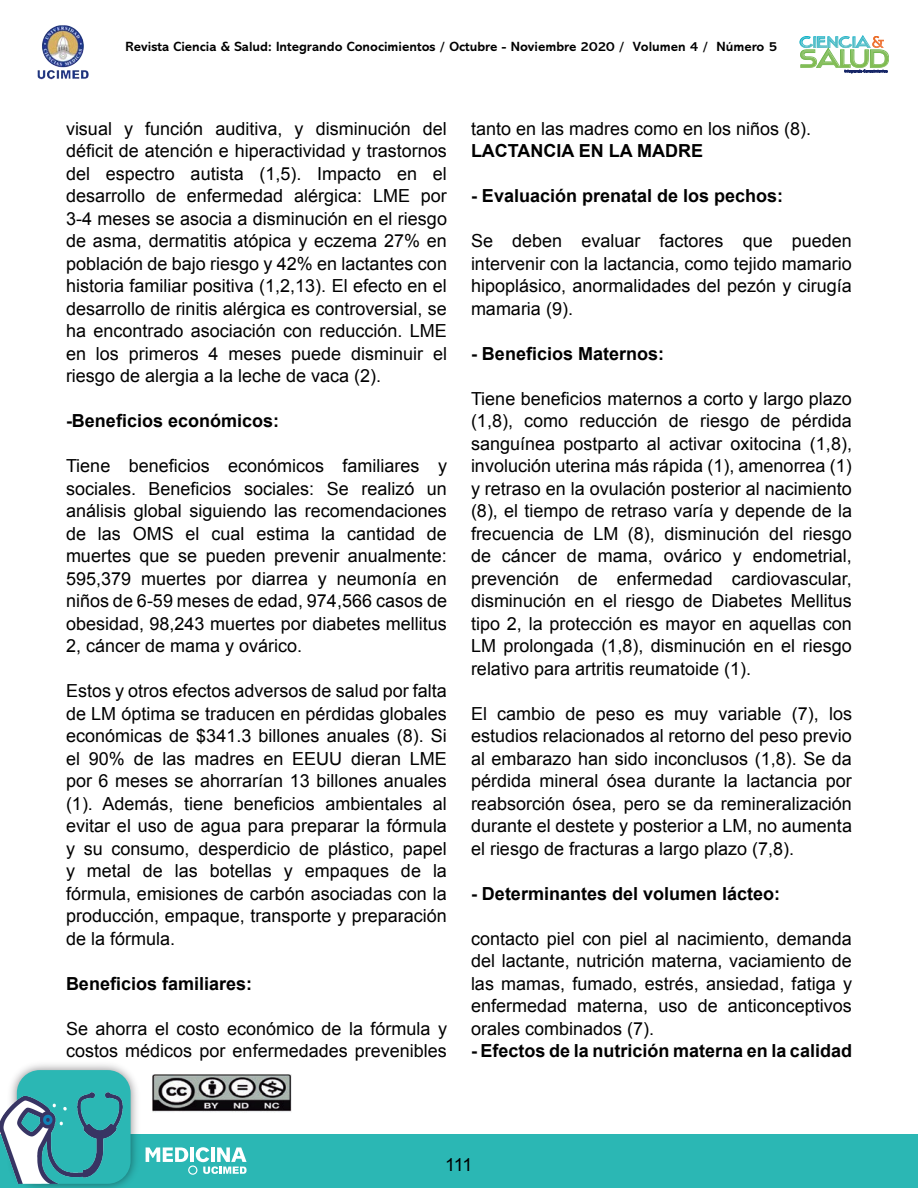
<style>
.page{position:relative;width:918px;height:1188px;background:#fff}
.page>*{position:absolute;margin:0;border:0;box-sizing:border-box;transform-origin:0 0}
.númeración{font:18px/22.5px "Arial";color:#000;text-align:justify}
.t1{font:700 18px "Arial";color:#000}
.t2{font:700 13.5px "Abadi MT Pro";color:#000}
</style>
<div class="page">
<svg style="left:799px;top:35px;width:90px;height:38px"></svg>
<img style="left:37px;top:25px;width:52px;height:55px">
<div style="left:0;top:1134px;width:918px;height:54px;background:#2bb7b4"></div>
<svg style="left:146px;top:1147px;width:101px;height:28px"></svg>
<img style="left:11px;top:1064px;width:126px;height:124px">
<div style="left:17px;top:1070px;width:114px;height:114px;background:#2bb7b4;border-radius:23px"></div>
<img style="left:0;top:1093px;width:123px;height:91px">
<img style="left:152px;top:1074px;width:140px;height:38px">
<p class="t2" style="left:126px;top:39px;width:653px">Revista Ciencia &amp; Salud: Integrando Conocimientos / Octubre - Noviembre 2020 / Volumen 4 / Número 5</p>
<p class="númeración" style="left:66px;top:117px;width:383px">visual y función auditiva, y disminución del déficit de atención e hiperactividad y trastornos del espectro autista (1,5). Impacto en el desarrollo de enfermedad alérgica: LME por 3-4 meses se asocia a disminución en el riesgo de asma, dermatitis atópica y eczema 27% en población de bajo riesgo y 42% en lactantes con historia familiar positiva (1,2,13). El efecto en el desarrollo de rinitis alérgica es controversial, se ha encontrado asociación con reducción. LME en los primeros 4 meses puede disminuir el riesgo de alergia a la leche de vaca (2).</p>
<p class="t1" style="left:66px;top:409px;width:215px">-Beneficios económicos:</p>
<p class="númeración" style="left:66px;top:455px;width:383px">Tiene beneficios económicos familiares y sociales. Beneficios sociales: Se realizó un análisis global siguiendo las recomendaciones de las OMS el cual estima la cantidad de muertes que se pueden prevenir anualmente:<br>595,379 muertes por diarrea y neumonía en niños de 6-59 meses de edad, 974,566 casos de obesidad, 98,243 muertes por diabetes mellitus 2, cáncer de mama y ovárico.</p>
<p class="númeración" style="left:66px;top:680px;width:383px">Estos y otros efectos adversos de salud por falta de LM óptima se traducen en pérdidas globales económicas de $341.3 billones anuales (8). Si el 90% de las madres en EEUU dieran LME por 6 meses se ahorrarían 13 billones anuales (1). Además, tiene beneficios ambientales al evitar el uso de agua para preparar la fórmula y su consumo, desperdicio de plástico, papel y metal de las botellas y empaques de la fórmula, emisiones de carbón asociadas con la producción, empaque, transporte y preparación de la fórmula.</p>
<p class="t1" style="left:66px;top:971px;width:188px">Beneficios familiares:</p>
<p class="númeración" style="left:66px;top:1017px;width:383px">Se ahorra el costo económico de la fórmula y costos médicos por enfermedades prevenibles</p>
<p class="númeración" style="left:471px;top:117px;width:342px">tanto en las madres como en los niños (8).</p>
<p class="t1" style="left:471px;top:139px;width:234px">LACTANCIA EN LA MADRE</p>
<p class="t1" style="left:471px;top:184px;width:314px">- Evaluación prenatal de los pechos:</p>
<p class="númeración" style="left:471px;top:230px;width:382px">Se deben evaluar factores que pueden intervenir con la lactancia, como tejido mamario hipoplásico, anormalidades del pezón y cirugía mamaria (9).</p>
<p class="t1" style="left:471px;top:341px;width:195px">- Beneficios Maternos:</p>
<p class="númeración" style="left:471px;top:387px;width:383px">Tiene beneficios maternos a corto y largo plazo (1,8), como reducción de riesgo de pérdida sanguínea postparto al activar oxitocina (1,8), involución uterina más rápida (1), amenorrea (1) y retraso en la ovulación posterior al nacimiento (8), el tiempo de retraso varía y depende de la frecuencia de LM (8), disminución del riesgo de cáncer de mama, ovárico y endometrial, prevención de enfermedad cardiovascular, disminución en el riesgo de Diabetes Mellitus tipo 2, la protección es mayor en aquellas con LM prolongada (1,8), disminución en el riesgo relativo para artritis reumatoide (1).</p>
<p class="númeración" style="left:471px;top:702px;width:383px">El cambio de peso es muy variable (7), los estudios relacionados al retorno del peso previo al embarazo han sido inconclusos (1,8). Se da pérdida mineral ósea durante la lactancia por reabsorción ósea, pero se da remineralización durante el destete y posterior a LM, no aumenta el riesgo de fracturas a largo plazo (7,8).</p>
<p class="t1" style="left:471px;top:881px;width:311px">- Determinantes del volumen lácteo:</p>
<p class="númeración" style="left:471px;top:927px;width:383px">contacto piel con piel al nacimiento, demanda del lactante, nutrición materna, vaciamiento de las mamas, fumado, estrés, ansiedad, fatiga y enfermedad materna, uso de anticonceptivos orales combinados (7).</p>
<p class="t1" style="left:471px;top:1039px;width:383px">- Efectos de la nutrición materna en la calidad</p>
<p class="númeración" style="left:445px;top:1153px;width:29px">111</p>
</div>
